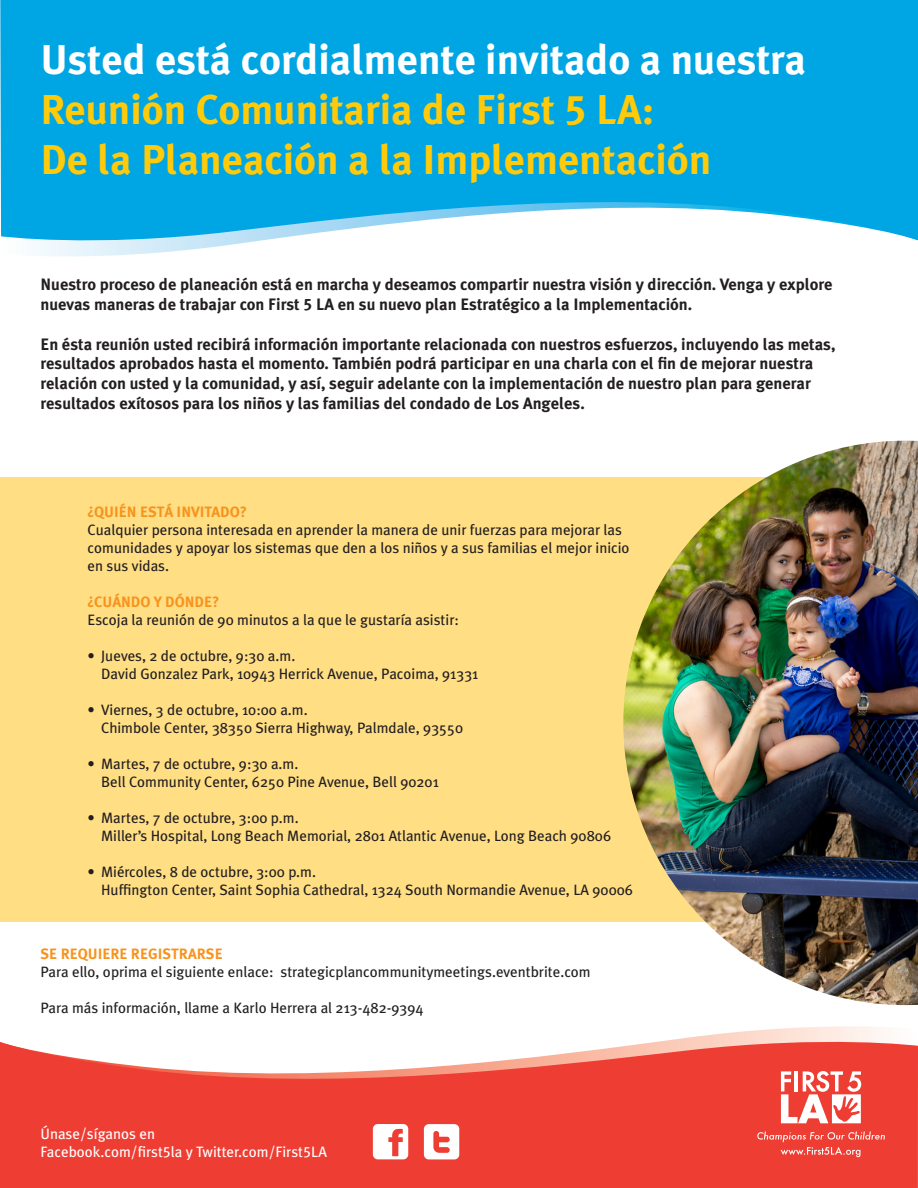
<style>
.page{position:relative;width:918px;height:1188px;background:#fff}
.page>*{position:absolute;margin:0;border:0;box-sizing:border-box;transform-origin:0 0}
.t1{font:700 41.7px "Meta Plus";color:#feca0a}
.t2{font:700 41.7px "Meta Plus";color:#fff}
.t3{font:700 16.5px/19.8px "Meta Plus";color:#231f20}
.t4{font:15px/18px "Meta Plus";color:#231f20}
.t5{font:15px "Meta Plus";color:#fff}
.t6{font:700 15px "Meta Plus";color:#f7931d}
.s1{font-family:"Meta Plus Bold Caps";font-weight:400}
.s2{font-family:"Meta Plus Book Caps"}
</style>
<div class="page">
<div style="left:0;top:477px;width:918px;height:445px;background:#ffde84"></div>
<svg style="left:36px;top:248px;width:167px;height:8px"></svg>
<svg style="left:0;top:0;width:918px;height:248px;background:#1aaee5"></svg>
<svg style="left:720px;top:1026px;width:167px;height:8px"></svg>
<svg style="left:0;top:1034px;width:918px;height:154px;background:#f16057"></svg>
<svg style="left:781px;top:1071px;width:80px;height:52px"></svg>
<svg style="left:757px;top:1131px;width:128px;height:26px;background:#f0574f"></svg>
<svg style="left:373px;top:1124px;width:35px;height:35px"></svg>
<svg style="left:424px;top:1124px;width:35px;height:35px"></svg>
<img style="left:623px;top:441px;width:295px;height:564px">
<p class="t2" style="left:40px;top:35px;width:767px">Usted está cordialmente invitado a nuestra</p>
<p class="t1" style="left:40px;top:85px;width:615px">Reunión Comunitaria de First <span class="s1">5</span> LA:</p>
<p class="t1" style="left:40px;top:135px;width:673px">De la Planeación a la Implementación</p>
<p class="t3" style="left:40px;top:274px;width:794px">Nuestro proceso de planeación está en marcha y deseamos compartir nuestra visión y dirección. Venga y explore nuevas maneras de trabajar con First <span class="s1">5</span> LA en su nuevo plan Estratégico a la Implementación.</p>
<p class="t3" style="left:40px;top:334px;width:796px">En ésta reunión usted recibirá información importante relacionada con nuestros esfuerzos, incluyendo las metas, resultados aprobados hasta el momento. También podrá participar en una charla con el fin de mejorar nuestra relación con usted y la comunidad, y así, seguir adelante con la implementación de nuestro plan para generar resultados exítosos para los niños y las familias del condado de Los Angeles.</p>
<p class="t6" style="left:88px;top:503px;width:161px">¿QUIÉN ESTÁ INVITADO?</p>
<p class="t4" style="left:88px;top:521px;width:544px">Cualquier persona interesada en aprender la manera de unir fuerzas para mejorar las comunidades y apoyar los sistemas que den a los niños y a sus familias el mejor inicio</p>
<p class="t4" style="left:88px;top:557px;width:83px">en sus vidas.</p>
<p class="t6" style="left:88px;top:593px;width:133px">¿CUÁNDO Y DÓNDE?</p>
<p class="t4" style="left:88px;top:611px;width:373px">Escoja la reunión de 90 minutos a la que le gustaría asistir:</p>
<p class="t4" style="left:101px;top:647px;width:379px;text-indent:-14px">• Jueves, 2 de octubre, 9:30 a.m.<br>David Gonzalez Park, 10943 Herrick Avenue, Pacoima, 91331</p>
<p class="t4" style="left:101px;top:701px;width:363px;text-indent:-14px">• Viernes, 3 de octubre, 10:00 a.m.<br>Chimbole Center, 38350 Sierra Highway, Palmdale, 93550</p>
<p class="t4" style="left:101px;top:755px;width:339px;text-indent:-14px">• Martes, 7 de octubre, 9:30 a.m.<br>Bell Community Center, 6250 Pine Avenue, Bell 90201</p>
<p class="t4" style="left:101px;top:809px;width:512px;text-indent:-14px">• Martes, 7 de octubre, 3:00 p.m.<br>Miller’s Hospital, Long Beach Memorial, 2801 Atlantic Avenue, Long Beach 90806</p>
<p class="t4" style="left:101px;top:863px;width:533px;text-indent:-14px">• Miércoles, 8 de octubre, 3:00 p.m.<br>Huffington Center, Saint Sophia Cathedral, 1324 South Normandie Avenue, LA 90006</p>
<p class="t6" style="left:40px;top:945px;width:184px">SE REQUIERE REGISTRARSE</p>
<p class="t4" style="left:40px;top:962px;width:552px">Para ello, oprima el siguiente enlace: strategicplancommunitymeetings.eventbrite.com</p>
<p class="t4" style="left:40px;top:998px;width:385px">Para más información, llame a Karlo Herrera al 213-482-9394</p>
<p class="t5" style="left:40px;top:1125px;width:116px">Únase/síganos en</p>
<p class="t5" style="left:40px;top:1143px;width:288px">Facebook.com/first<span class="s2">5</span>la y Twitter.com/First<span class="s2">5</span>LA</p>
</div>
